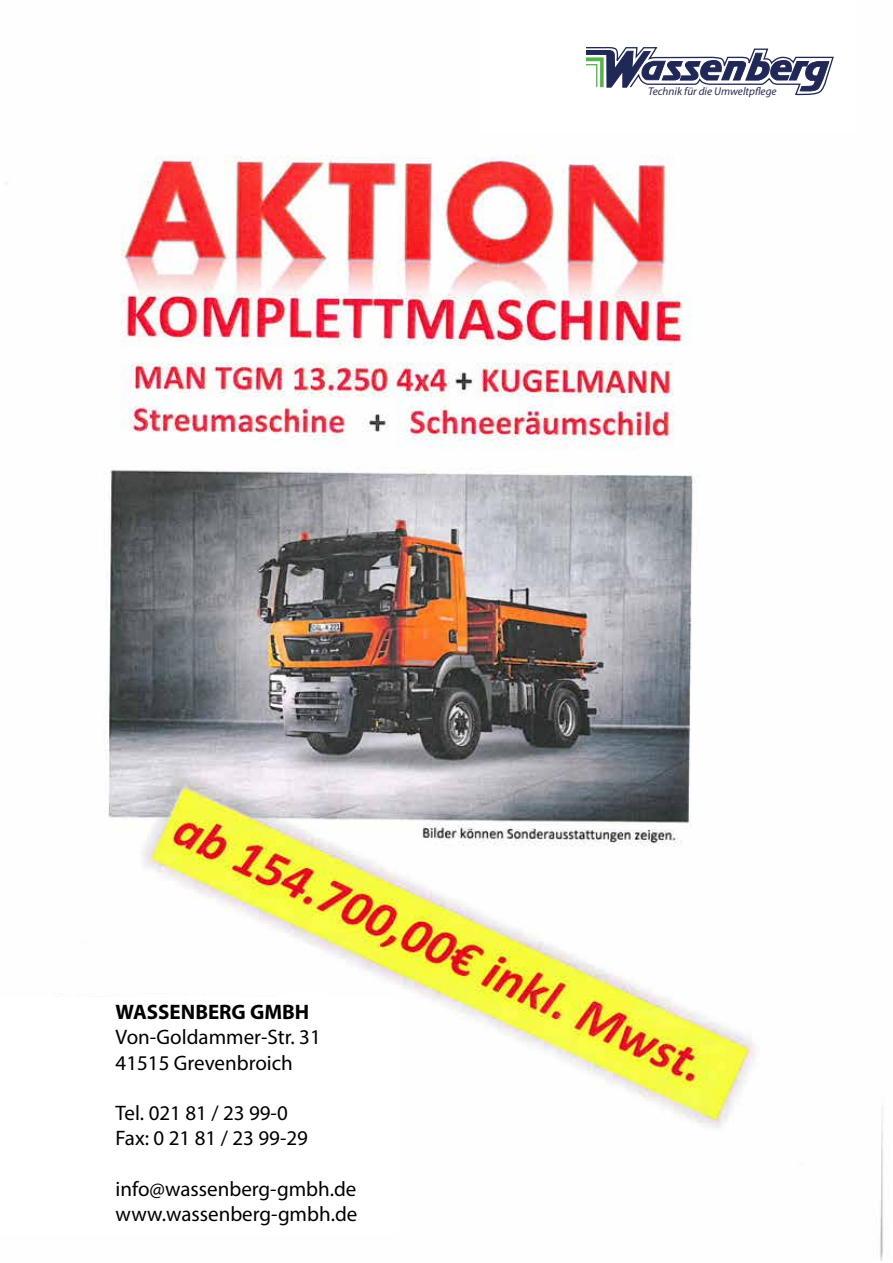
<style>
.page{position:relative;width:893px;height:1263px;background:#fff}
.page>*{position:absolute;margin:0;border:0;box-sizing:border-box;transform-origin:0 0}
.t1{font:21px/25.2px "Myriad Pro";color:#000}
.t2{font:700 21px "Myriad Pro";color:#000}
.t3{font:italic 11.25px "Myriad Pro";color:#2a2c53}
</style>
<div class="page">
<img style="left:54px;top:155px;width:829px;height:1106px">
<div style="left:0;top:997px;width:398px;height:237px;background:#fff"></div>
<svg style="left:587px;top:46px;width:247px;height:50px"></svg>
<p class="t3" style="left:648px;top:85px;width:130px">Technik für die Umweltpflege</p>
<p class="t2" style="left:116px;top:998px;width:195px">WASSENBERG GMBH</p>
<p class="t1" style="left:116px;top:1024px;width:207px">Von-Goldammer-Str. 31<br>41515 Grevenbroich</p>
<p class="t1" style="left:116px;top:1100px;width:194px">Tel. 021 81 / 23 99-0<br>Fax: 0 21 81 / 23 99-29</p>
<p class="t1" style="left:116px;top:1175px;width:243px">info@wassenberg-gmbh.de www.wassenberg-gmbh.de</p>
</div>
